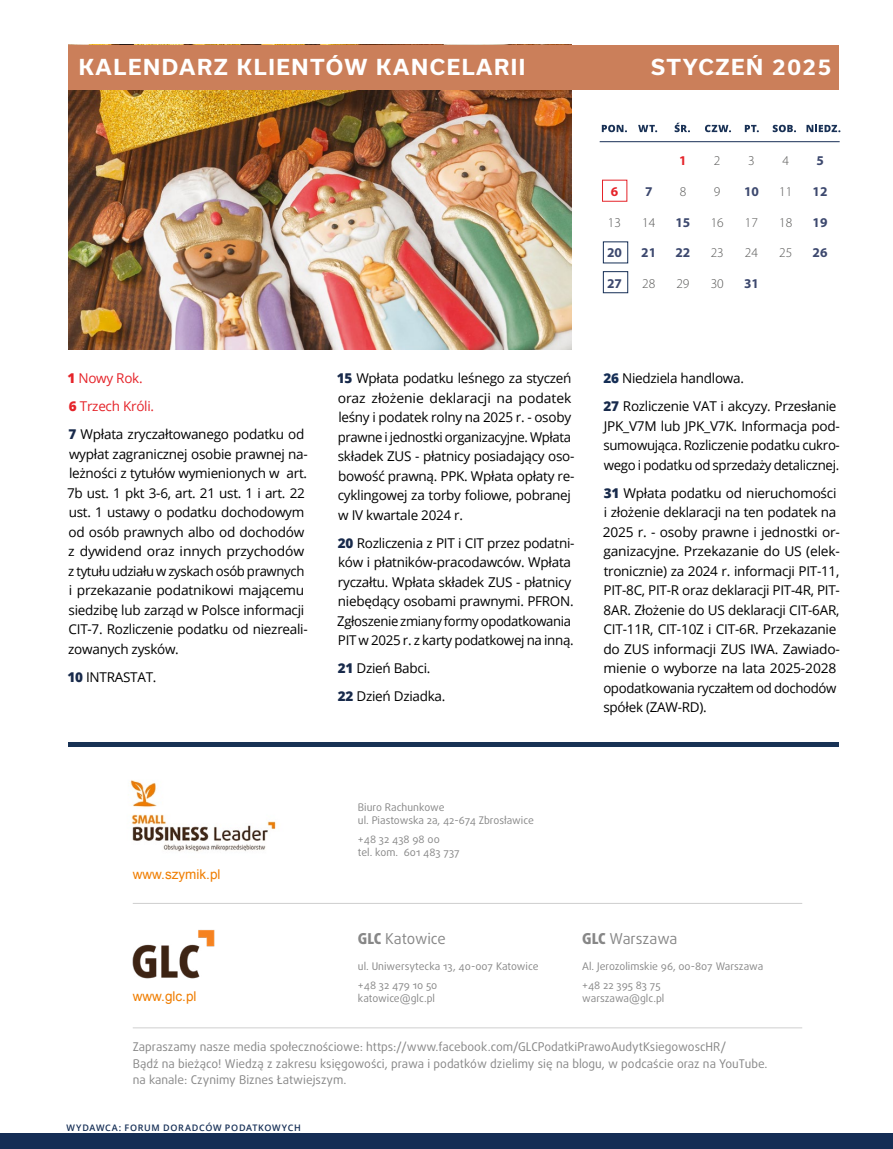
<style>
.page{position:relative;width:893px;height:1149px;background:#fff}
.page>*{position:absolute;margin:0;border:0;box-sizing:border-box;transform-origin:0 0}
.t1{font:700 21px "Usual";letter-spacing:.075em;color:#fff}
.t2{font:15px "Daxline Pro";letter-spacing:-.005em;color:#878787}
.t3{font:13.5px/19.5px "Open Sans";letter-spacing:-.02em;color:#000}
.t4{font:300 13.5px "Myriad Pro";color:#575756}
.t5{font:13.5px "Arial";color:#ef7d00}
.t6{font:700 13.5px "Myriad Pro";color:#3c486e}
.t7{font:700 13.5px "Myriad Pro";color:#e52329}
.t8{font:300 13.35px "Myriad Pro";color:#575756}
.t9{font:12px/16.5px "Daxline Pro";color:#878787}
.t10{font:10.5px/19.5px "Daxline Pro";color:#878787}
.t11{font:600 9px "Open Sans";letter-spacing:.08em;color:#152e55}
.s1{font-weight:800;color:#e52329}
.s2{color:#e52329}
.s3{font-weight:800;color:#182a4b}
.s4{font-weight:800;color:#152e55}
.s5{font-weight:800}
</style>
<div class="page">
<div style="left:0;top:1133px;width:893px;height:15px;background:#152e55"></div>
<img style="left:68px;top:90px;width:503px;height:259px">
<div style="left:68px;top:45px;width:771px;height:45px;background:#cb7f5a"></div>
<hr style="left:68px;top:742px;width:771px;height:4px;background:#183255">
<svg style="left:602px;top:125px;width:25px;height:7px"></svg>
<svg style="left:638px;top:125px;width:19px;height:7px"></svg>
<svg style="left:675px;top:123px;width:15px;height:9px"></svg>
<svg style="left:705px;top:125px;width:26px;height:7px"></svg>
<svg style="left:745px;top:125px;width:14px;height:7px"></svg>
<svg style="left:773px;top:125px;width:23px;height:7px"></svg>
<svg style="left:806px;top:125px;width:34px;height:7px"></svg>
<hr style="left:600px;top:141px;width:240px;height:1px;background:#182f56">
<div style="left:603px;top:241px;width:25px;height:22px;border:1px solid #152e55"></div>
<div style="left:603px;top:271px;width:25px;height:22px;border:1px solid #152e55"></div>
<img style="left:131px;top:814px;width:145px;height:38px">
<img style="left:130px;top:780px;width:27px;height:28px">
<img style="left:132px;top:929px;width:83px;height:49px">
<hr style="left:133px;top:902px;width:669px;height:1px;background:#000">
<hr style="left:133px;top:1027px;width:669px;height:1px;background:#000">
<h1 class="t1" style="left:79px;top:55px;width:448px">KALENDARZ KLIENTÓW KANCELARII</h1>
<h1 class="t1" style="left:651px;top:55px;width:182px">STYCZEŃ 2025</h1>
<p class="t7" style="left:679px;top:152px;width:9px">1</p>
<p class="t4" style="left:714px;top:153px;width:8px">2</p>
<p class="t4" style="left:748px;top:153px;width:8px">3</p>
<p class="t4" style="left:782px;top:153px;width:8px">4</p>
<p class="t6" style="left:816px;top:152px;width:9px">5</p>
<p class="t7" style="left:611px;top:183px;width:9px">6</p>
<p class="t6" style="left:645px;top:183px;width:9px">7</p>
<p class="t4" style="left:680px;top:183px;width:8px">8</p>
<p class="t4" style="left:714px;top:183px;width:8px">9</p>
<p class="t6" style="left:744px;top:183px;width:16px">10</p>
<p class="t4" style="left:779px;top:183px;width:15px">11</p>
<p class="t6" style="left:813px;top:183px;width:16px">12</p>
<p class="t4" style="left:608px;top:214px;width:15px">13</p>
<p class="t4" style="left:642px;top:214px;width:15px">14</p>
<p class="t6" style="left:675px;top:213px;width:16px">15</p>
<p class="t8" style="left:711px;top:214px;width:15px">16</p>
<p class="t4" style="left:745px;top:214px;width:15px">17</p>
<p class="t4" style="left:779px;top:214px;width:15px">18</p>
<p class="t6" style="left:813px;top:213px;width:16px">19</p>
<p class="t6" style="left:607px;top:244px;width:16px">20</p>
<p class="t6" style="left:641px;top:244px;width:16px">21</p>
<p class="t6" style="left:675px;top:244px;width:16px">22</p>
<p class="t8" style="left:711px;top:245px;width:15px">23</p>
<p class="t4" style="left:745px;top:244px;width:15px">24</p>
<p class="t4" style="left:779px;top:244px;width:15px">25</p>
<p class="t6" style="left:813px;top:244px;width:16px">26</p>
<p class="t6" style="left:607px;top:274px;width:16px">27</p>
<p class="t4" style="left:642px;top:275px;width:15px">28</p>
<p class="t4" style="left:676px;top:275px;width:15px">29</p>
<p class="t4" style="left:711px;top:275px;width:15px">30</p>
<p class="t6" style="left:744px;top:274px;width:16px">31</p>
<p class="t3" style="left:68px;top:363px;width:238px;line-height:28px"><span class="s1">1</span> <span class="s2">Nowy Rok.<br></span><span class="s1">6</span> <span class="s2">Trzech Króli.<br></span><span class="s3">7</span> Wpłata zryczałtowanego podatku od</p>
<p class="t3" style="left:67px;top:443px;width:242px">wypłat zagranicznej osobie prawnej na&shy;leżności z tytułów wymienionych w art.<br>7b ust. 1 pkt 3-6, art. 21 ust. 1 i art. 22 ust. 1 ustawy o podatku dochodowym od osób prawnych albo od dochodów z dywidend oraz innych przychodów z tytułu udziału w zyskach osób prawnych i przekazanie podatnikowi mającemu siedzibę lub zarząd w Polsce informacji CIT-7. Rozliczenie podatku od niezreali&shy;zowanych zysków.</p>
<p class="t3" style="left:68px;top:666px;width:90px"><span class="s3">10</span> INTRASTAT.</p>
<p class="t3" style="left:337px;top:368px;width:239px"><span class="s3">15</span> Wpłata podatku leśnego za styczeń oraz złożenie deklaracji na podatek leśny i podatek rolny na 2025 r. - osoby prawne i jednostki organizacyjne. Wpłata składek ZUS - płatnicy posiadający oso&shy;bowość prawną. PPK. Wpłata opłaty re&shy;cyklingowej za torby foliowe, pobranej w IV kwartale 2024 r.</p>
<p class="t3" style="left:337px;top:532px;width:239px"><span class="s3">20</span> Rozliczenia z PIT i CIT przez podatni&shy;ków i płatników-pracodawców. Wpłata ryczałtu. Wpłata składek ZUS - płatnicy niebędący osobami prawnymi. PFRON.<br>Zgłoszenie zmiany formy opodatkowania PIT w 2025 r. z karty podatkowej na inną.</p>
<p class="t3" style="left:338px;top:653px;width:109px;line-height:28px"><span class="s3">21</span> Dzień Babci.<br><span class="s3">22</span> Dzień Dziadka.</p>
<p class="t3" style="left:604px;top:363px;width:234px;line-height:28px"><span class="s4">26</span> Niedziela handlowa.<br><span class="s3">27</span> Rozliczenie VAT i akcyzy. Przesłanie</p>
<p class="t3" style="left:603px;top:415px;width:238px;text-align:justify">JPK_V7M lub JPK_V7K. Informacja pod&shy;sumowująca. Rozliczenie podatku cukro&shy;wego i podatku od sprzedaży detalicznej.</p>
<p class="t3" style="left:603px;top:482px;width:239px"><span class="s3">31</span> Wpłata podatku od nieruchomości i złożenie deklaracji na ten podatek na 2025 r. - osoby prawne i jednostki or&shy;ganizacyjne. Przekazanie do US (elek&shy;tronicznie) za 2024 r. informacji PIT-11, PIT-8C, PIT-R oraz deklaracji PIT-4R, PIT-8AR. Złożenie do US deklaracji CIT-6AR, CIT-11R, CIT-10Z i CIT-6R. Przekazanie do ZUS informacji ZUS IWA. Zawiado&shy;mienie o wyborze na lata 2025-2028 opodatkowania ryczałtem od dochodów spółek (ZAW-RD).</p>
<p class="t5" style="left:133px;top:865px;width:89px">www.szymik.pl</p>
<p class="t5" style="left:133px;top:987px;width:65px">www.glc.pl</p>
<p class="t10" style="left:358px;top:800px;width:178px;line-height:12.6px">Biuro Rachunkowe<br>ul. Piastowska 2a, 42-674 Zbrosławice</p>
<p class="t10" style="left:358px;top:832px;width:103px;line-height:12.6px">+48 32 438 98 00<br>tel. kom. 601 483 737</p>
<p class="t2" style="left:358px;top:929px;width:90px"><span class="s5">GLC</span> Katowice</p>
<p class="t10" style="left:358px;top:955px;width:182px">ul. Uniwersytecka 13, 40-007 Katowice +48 32 479 10 50</p>
<p class="t10" style="left:358px;top:987px;width:79px">katowice@glc.pl</p>
<p class="t2" style="left:582px;top:929px;width:97px"><span class="s5">GLC</span> Warszawa</p>
<p class="t10" style="left:582px;top:955px;width:183px">Al. Jerozolimskie 96, 00-807 Warszawa +48 22 395 83 75</p>
<p class="t10" style="left:582px;top:987px;width:84px">warszawa@glc.pl</p>
<p class="t9" style="left:133px;top:1038px;width:636px">Zapraszamy nasze media społecznościowe: https://www.facebook.com/GLCPodatkiPrawoAudytKsiegowoscHR/<br>Bądź na bieżąco! Wiedzą z zakresu księgowości, prawa i podatków dzielimy się na blogu, w podcaście oraz na YouTube. na kanale: Czynimy Biznes Łatwiejszym.</p>
<p class="t11" style="left:67px;top:1121px;width:236px">WYDAWCA: FORUM DORADCÓW PODATKOWYCH</p>
</div>
